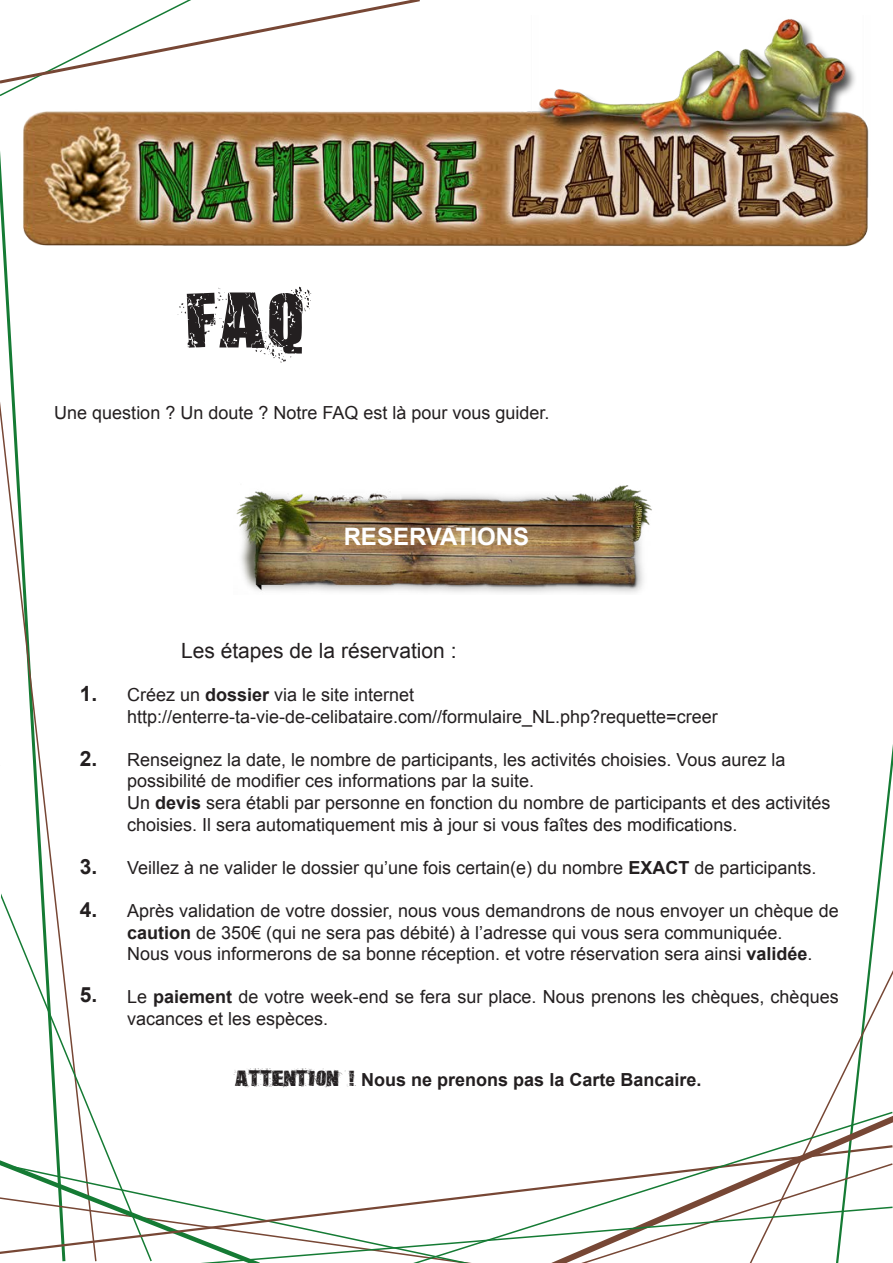
<style>
.page{position:relative;width:893px;height:1263px;background:#fff}
.page>*{position:absolute;margin:0;border:0;box-sizing:border-box;transform-origin:0 0}
.t1{font:75px "Assassins Dub";color:#231f20}
.t2{font:700 24px "Arial";color:#fff}
.t3{font:21px "Arial";color:#231f20}
.t4{font:700 21px "Arial";color:#231f20}
.t5{font:18px/21.6px "Arial";color:#231f20}
.t6{font:700 18px "Arial";color:#231f20}
.s1{font-weight:700}
.s2{font-family:"Assassins Dub";font-weight:400;font-size:21px}
</style>
<div class="page">
<svg style="left:0;top:151px;width:13px;height:211px"></svg>
<svg style="left:0;top:362px;width:37px;height:364px"></svg>
<svg style="left:0;top:0;width:420px;height:96px"></svg>
<svg style="left:0;top:726px;width:893px;height:537px"></svg>
<div style="left:0;top:728px;width:10px;height:37px;background:#fff"></div>
<img style="left:8px;top:15px;width:861px;height:245px">
<img style="left:236px;top:485px;width:416px;height:108px">
<p class="t1" style="left:186px;top:277px;width:121px">FAQ</p>
<p class="t5" style="left:54px;top:402px;width:497px">Une question ? Un doute ? Notre FAQ est là pour vous guider.</p>
<p class="t2" style="left:344px;top:520px;width:187px">RESERVATIONS</p>
<p class="t4" style="left:80px;top:679px;width:19px">1.</p>
<p class="t4" style="left:80px;top:744px;width:19px">2.</p>
<p class="t4" style="left:80px;top:852px;width:19px">3.</p>
<p class="t4" style="left:80px;top:895px;width:19px">4.</p>
<p class="t4" style="left:80px;top:979px;width:19px">5.</p>
<p class="t3" style="left:181px;top:636px;width:277px">Les étapes de la réservation :</p>
<p class="t5" style="left:127px;top:684px;width:289px">Créez un <span class="s1">dossier</span> via le site internet</p>
<p class="t5" style="left:127px;top:705px;width:592px">http://enterre-ta-vie-de-celibataire.com//formulaire_NL.php?requette=creer</p>
<p class="t5" style="left:127px;top:748px;width:660px">Renseignez la date, le nombre de participants, les activités choisies. Vous aurez la possibilité de modifier ces informations par la suite.</p>
<p class="t5" style="left:127px;top:792px;width:705px">Un <span class="s1">devis</span> sera établi par personne en fonction du nombre de participants et des activités choisies. Il sera automatiquement mis à jour si vous faîtes des modifications.</p>
<p class="t5" style="left:127px;top:856px;width:691px">Veillez à ne valider le dossier qu’une fois certain(e) du nombre <span class="s1">EXACT</span> de participants.</p>
<p class="t5" style="left:127px;top:900px;width:713px">Après validation de votre dossier, nous vous demandrons de nous envoyer un chèque de <span class="s1">caution</span> de 350€ (qui ne sera pas débité) à l’adresse qui vous sera communiquée.</p>
<p class="t5" style="left:127px;top:943px;width:687px">Nous vous informerons de sa bonne réception. et votre réservation sera ainsi <span class="s1">validée</span>.</p>
<p class="t5" style="left:127px;top:986px;width:713px">Le <span class="s1">paiement</span> de votre week-end se fera sur place. Nous prenons les chèques, chèques vacances et les espèces.</p>
<p class="t6" style="left:235px;top:1067px;width:468px"><span class="s2">ATTENTION !</span> Nous ne prenons pas la Carte Bancaire.</p>
</div>
